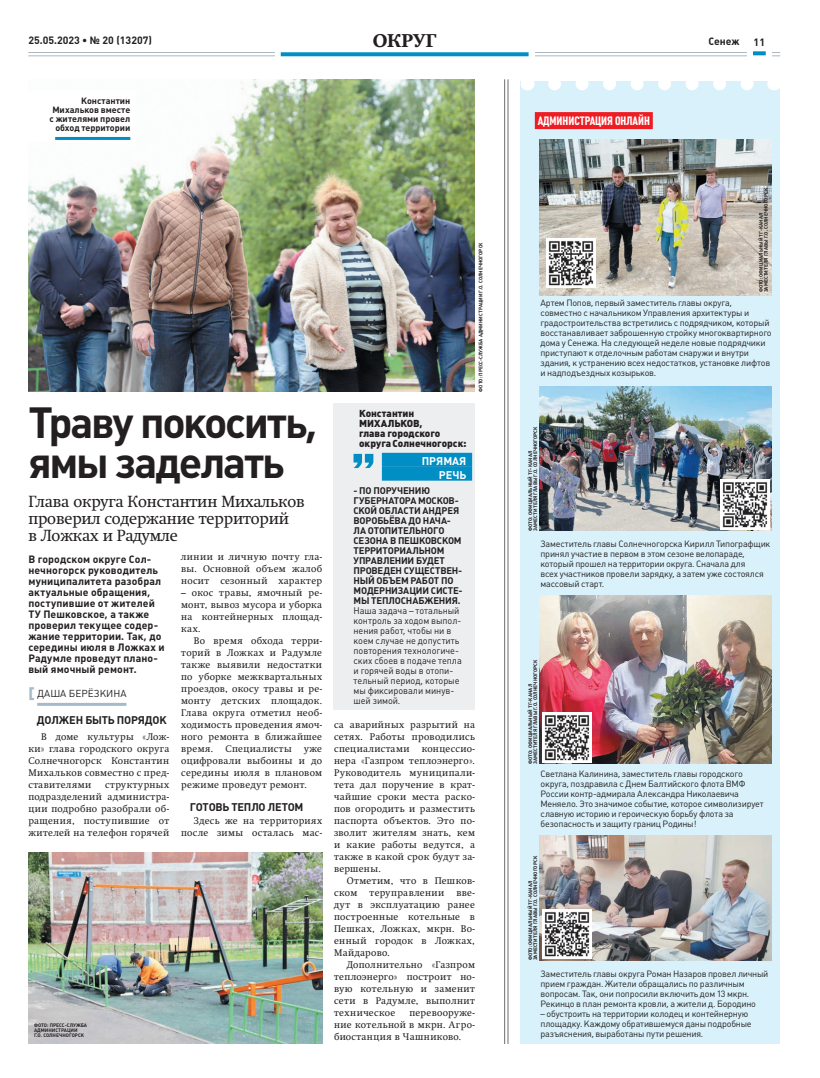
<style>
.page{position:relative;width:820px;height:1078px;background:#fff}
.page>*{position:absolute;margin:0;border:0;box-sizing:border-box;transform-origin:0 0}
.t1{font:700 43px/40px "Plumb";letter-spacing:-.05em;color:#231f20}
.t2{font:18px "Swift Extra Bold C";letter-spacing:.02em;color:#231f20}
.t3{font:16px/17px "Swift C";letter-spacing:-.01em;color:#231f20}
.t4{font:700 12px "Plumb Condensed";color:#fff}
.t5{font:700 11px "Plumb";letter-spacing:-.02em;color:#231f20}
.t6{font:700 11px/13.8px "Plumb";color:#fff;text-align:right}
.t7{font:700 10.5px/11px "Plumb";letter-spacing:.01em;color:#231f20}
.t8{font:10px/10px "Plumb Black C";letter-spacing:-.005em;color:#231f20}
.t9{font:10px "Plumb";color:#231f20}
.t10{font:9.6px/12px "Swift C";letter-spacing:.035em;color:#231f20;text-align:justify}
.t11{font:700 9.5px/10px "Plumb";letter-spacing:-.02em;color:#231f20}
.t12{font:9px/10px "Plumb";letter-spacing:-.025em;color:#231f20}
.t13{font:700 9px/9px "Plumb";letter-spacing:-.005em;color:#231f20;text-align:right}
.t14{font:700 5px/5px "Plumb";color:#231f20}
.s1{font-weight:900;font-size:15px;color:#a7bac9}
.s2{font-weight:400}
</style>
<div class="page">
<hr style="left:28px;top:52px;width:752px;height:1px;background:#adb8c0">
<hr style="left:28px;top:55px;width:752px;height:1px;background:#adb8c0">
<div style="left:747px;top:37px;width:24px;height:26px;background:#fff"></div>
<svg style="left:753px;top:51px;width:12px;height:4px"></svg>
<div style="left:275px;top:34px;width:259px;height:26px;background:#fff"></div>
<svg style="left:280px;top:52px;width:248px;height:4px"></svg>
<hr style="left:504px;top:79px;width:1px;height:964px;background:#6c6d70">
<hr style="left:507px;top:79px;width:1px;height:964px;background:#6c6d70">
<div style="left:520px;top:81px;width:260px;height:962px;background:#d9f1fb"></div>
<div style="left:534px;top:112px;width:118px;height:17px;background:#ee1d23"></div>
<svg style="left:554px;top:81px;width:200px;height:9px"></svg>
<img style="left:539px;top:139px;width:232px;height:156px">
<img style="left:539px;top:386px;width:232px;height:144px">
<img style="left:539px;top:595px;width:232px;height:168px">
<img style="left:539px;top:835px;width:232px;height:125px">
<img style="left:546px;top:239px;width:49px;height:49px">
<img style="left:720px;top:480px;width:49px;height:49px">
<img style="left:542px;top:712px;width:49px;height:49px">
<img style="left:542px;top:909px;width:49px;height:49px">
<hr style="left:37px;top:702px;width:89px;height:3px;background:#a7bac9">
<img style="left:28px;top:79px;width:447px;height:312px">
<div style="left:333px;top:403px;width:142px;height:306px;background:#edeef0"></div>
<div style="left:382px;top:452px;width:90px;height:14px;background:#008ec4"></div>
<div style="left:382px;top:466px;width:90px;height:14px;background:#008ec4"></div>
<svg style="left:353px;top:454px;width:20px;height:14px"></svg>
<img style="left:28px;top:852px;width:294px;height:191px">
<div style="left:28px;top:91px;width:108px;height:51px;background:#fff"></div>
<hr style="left:55px;top:137px;width:75px;height:3px;background:#008ec4">
<p class="t7" style="left:28px;top:35px;width:125px">25.05.2023 • № 20 (13207)</p>
<p class="t2" style="left:373px;top:30px;width:65px">ОКРУГ</p>
<p class="t7" style="left:708px;top:35px;width:33px">Сенеж</p>
<p class="t7" style="left:753px;top:37px;width:13px">11</p>
<p class="t13" style="left:50px;top:96px;width:82px">Константин<br>Михальков вместе с жителями провел обход территории</p>
<p class="t1" style="left:28px;top:402px;width:291px">Траву покосить, ямы заделать</p>
<p class="t3" style="left:28px;top:492px;width:278px">Глава округа Константин Михальков проверил содержание территорий<br>в Ложках и Радумле</p>
<p class="t7" style="left:28px;top:553px;width:138px">В городском округе Сол&shy;нечногорск руководитель муниципалитета разобрал актуальные обращения, поступившие от жителей<br>ТУ Пешковское, а также проверил текущее содер&shy;жание территории. Так, до середины июля в Ложках и<br>Радумле проведут плано&shy;вый ямочный ремонт.</p>
<p class="t9" style="left:28px;top:687px;width:99px"><span class="s1">[[</span> ДАША БЕРЁЗКИНА</p>
<p class="t5" style="left:37px;top:714px;width:131px">ДОЛЖЕН БЫТЬ ПОРЯДОК</p>
<p class="t10" style="left:28px;top:730px;width:142px;text-indent:13px">В доме культуры «Лож&shy;ки» глава городского округа Солнечногорск Константин Михальков совместно с пред&shy;ставителями</p>
<p class="t10" style="left:181px;top:550px;width:142px">линии и личную почту гла&shy;вы. Основной объем жалоб носит сезонный характер</p>
<p class="t10" style="left:181px;top:586px;width:142px">– окос травы, ямочный ре-</p>
<p class="t10" style="left:181px;top:598px;width:142px">монт, вывоз мусора и уборка</p>
<p class="t10" style="left:181px;top:610px;width:142px">на контейнерных площад-</p>
<p class="t10" style="left:181px;top:622px;width:21px">ках.</p>
<p class="t10" style="left:194px;top:634px;width:129px">Во время обхода терри-</p>
<p class="t10" style="left:181px;top:646px;width:142px">торий в Ложках и Радумле</p>
<p class="t10" style="left:181px;top:658px;width:142px">также выявили недостатки</p>
<p class="t10" style="left:181px;top:670px;width:142px">по уборке межквартальных</p>
<p class="t10" style="left:181px;top:682px;width:142px">проездов, окосу травы и ре-</p>
<p class="t10" style="left:181px;top:694px;width:142px">монту детских площадок.</p>
<p class="t10" style="left:181px;top:706px;width:142px">Глава округа отметил необ-</p>
<p class="t10" style="left:181px;top:718px;width:142px">ходимость проведения ямоч-</p>
<p class="t10" style="left:181px;top:730px;width:142px">ного ремонта в ближайшее</p>
<p class="t10" style="left:181px;top:742px;width:33px">время.</p>
<p class="t10" style="left:225px;top:742px;width:68px">Специалисты</p>
<p class="t10" style="left:181px;top:742px;width:142px;text-indent:123px">уже оцифровали выбоины и до середины июля в плановом режиме проведут ремонт.</p>
<p class="t5" style="left:190px;top:800px;width:115px">ГОТОВЬ ТЕПЛО ЛЕТОМ</p>
<p class="t10" style="left:181px;top:814px;width:142px;text-align:right">Здесь же на территориях после зимы осталась мас-</p>
<p class="t10" style="left:28px;top:778px;width:142px;text-indent:77px">структурных подразделений администра&shy;ции подробно разобрали об&shy;ращения, поступившие от жителей на телефон горячей</p>
<p class="t14" style="left:34px;top:1022px;width:55px">ФОТО: ПРЕСС-СЛУЖБА<br>АДМИНИСТРАЦИИ<br>Г.О. СОЛНЕЧНОГОРСК</p>
<p class="t8" style="left:359px;top:408px;width:109px">Константин<br>МИХАЛЬКОВ,<br>глава городского округа Солнечногорск:</p>
<p class="t6" style="left:421px;top:454px;width:46px">ПРЯМАЯ<br>РЕЧЬ</p>
<p class="t11" style="left:353px;top:485px;width:111px">- ПО ПОРУЧЕНИЮ<br>ГУБЕРНАТОРА МОСКОВ-<br>СКОЙ ОБЛАСТИ АНДРЕЯ<br>ВОРОБЬЁВА ДО НАЧА-<br>ЛА ОТОПИТЕЛЬНОГО<br>СЕЗОНА В ПЕШКОВСКОМ<br>ТЕРРИТОРИАЛЬНОМ<br>УПРАВЛЕНИИ БУДЕТ<br>ПРОВЕДЕН СУЩЕСТВЕН-<br>НЫЙ ОБЪЕМ РАБОТ ПО<br>МОДЕРНИЗАЦИИ СИСТЕ-<br>МЫ ТЕПЛОСНАБЖЕНИЯ.<br><span class="s2">Наша задача – тотальный контроль за ходом выпол&shy;нения работ, чтобы ни в коем случае не допустить повторения технологиче&shy;ских сбоев в подаче тепла и горячей воды в отопи&shy;тельный период, которые мы фиксировали минув&shy;шей зимой.</span></p>
<p class="t14" style="left:478px;top:391px;width:151px;rotate:-90deg">ФОТО: ПРЕСС-СЛУЖБА АДМИНИСТРАЦИИ Г.О. СОЛНЕЧНОГОРСК</p>
<p class="t10" style="left:334px;top:718px;width:142px">са аварийных разрытий на сетях. Работы проводились специалистами</p>
<p class="t10" style="left:421px;top:742px;width:55px">концессио-</p>
<p class="t10" style="left:334px;top:754px;width:142px">нера «Газпром теплоэнерго».</p>
<p class="t10" style="left:334px;top:766px;width:142px">Руководитель муниципали-</p>
<p class="t10" style="left:334px;top:778px;width:142px">тета дал поручение в крат-</p>
<p class="t10" style="left:334px;top:790px;width:142px">чайшие сроки места раско-</p>
<p class="t10" style="left:334px;top:802px;width:142px">пов огородить и разместить</p>
<p class="t10" style="left:334px;top:814px;width:142px">паспорта объектов. Это по-</p>
<p class="t10" style="left:334px;top:826px;width:142px">зволит жителям знать, кем</p>
<p class="t10" style="left:334px;top:838px;width:142px">и какие работы ведутся, а</p>
<p class="t10" style="left:334px;top:850px;width:142px">также в какой срок будут за-</p>
<p class="t10" style="left:334px;top:862px;width:48px">вершены.</p>
<p class="t10" style="left:347px;top:874px;width:129px">Отметим, что в Пешков-</p>
<p class="t10" style="left:334px;top:886px;width:25px">ском</p>
<p class="t10" style="left:369px;top:886px;width:76px">теруправлении</p>
<p class="t10" style="left:456px;top:886px;width:20px">вве-</p>
<p class="t10" style="left:334px;top:898px;width:142px">дут в эксплуатацию ранее</p>
<p class="t10" style="left:334px;top:910px;width:142px">построенные котельные в</p>
<p class="t10" style="left:334px;top:922px;width:142px">Пешках, Ложках, мкрн. Во-</p>
<p class="t10" style="left:334px;top:934px;width:142px">енный городок в Ложках,</p>
<p class="t10" style="left:334px;top:946px;width:57px">Майдарово.</p>
<p class="t10" style="left:347px;top:958px;width:129px">Дополнительно «Газпром</p>
<p class="t10" style="left:334px;top:970px;width:142px">теплоэнерго» построит но-</p>
<p class="t10" style="left:334px;top:982px;width:142px">вую котельную и заменит</p>
<p class="t10" style="left:334px;top:994px;width:142px">сети в Радумле, выполнит</p>
<p class="t10" style="left:334px;top:1006px;width:63px">техническое</p>
<p class="t10" style="left:334px;top:1006px;width:142px;text-indent:75px">перевооруже&shy;ние котельной в мкрн. Агро&shy;биостанция в Чашниково.</p>
<p class="t4" style="left:537px;top:114px;width:114px">АДМИНИСТРАЦИЯ ОНЛАЙН</p>
<p class="t14" style="left:758px;top:292px;width:106px;rotate:-90deg">ФОТО: ОФИЦИАЛЬНЫЙ ТГ-КАНАЛ<br>ЗАМЕСТИТЕЛЯ ГЛАВЫ Г.О. СОЛНЕЧНОГОРСК</p>
<p class="t12" style="left:540px;top:298px;width:233px">Артем Попов, первый заместитель главы округа, совместно с начальником Управления архитектуры и градостроительства встретились с подрядчиком, который восстанавливает заброшенную стройку многоквартирного дома у Сенежа. На следующей неделе новые подрядчики приступают к отделочным работам снаружи и внутри здания, к устранению всех недостатков, установке лифтов и надподъездных козырьков.</p>
<p class="t14" style="left:527px;top:530px;width:106px;rotate:-90deg">ФОТО: ОФИЦИАЛЬНЫЙ ТГ-КАНАЛ<br>ЗАМЕСТИТЕЛЯ ГЛАВЫ Г.О. СОЛНЕЧНОГОРСК</p>
<p class="t12" style="left:540px;top:538px;width:231px">Заместитель главы Солнечногорска Кирилл Типографщик принял участие в первом в этом сезоне велопараде, который прошел на территории округа. Сначала для<br>всех участников провели зарядку, а затем уже состоялся массовый старт.</p>
<p class="t14" style="left:527px;top:763px;width:106px;rotate:-90deg">ФОТО: ОФИЦИАЛЬНЫЙ ТГ-КАНАЛ<br>ЗАМЕСТИТЕЛЯ ГЛАВЫ Г.О. СОЛНЕЧНОГОРСК</p>
<p class="t12" style="left:540px;top:768px;width:225px">Светлана Калинина, заместитель главы городского округа, поздравила с Днем Балтийского флота ВМФ России контр-адмирала Александра Николаевича Меняело. Это значимое событие, которое символизирует славную историю и героическую борьбу флота за безопасность и защиту границ Родины!</p>
<p class="t14" style="left:527px;top:960px;width:106px;rotate:-90deg">ФОТО: ОФИЦИАЛЬНЫЙ ТГ-КАНАЛ<br>ЗАМЕСТИТЕЛЯ ГЛАВЫ Г.О. СОЛНЕЧНОГОРСК</p>
<p class="t12" style="left:540px;top:968px;width:229px">Заместитель главы округа Роман Назаров провел личный прием граждан. Жители обращались по различным вопросам. Так, они попросили включить дом 13 мкрн.<br>Рекинцо в план ремонта кровли, а жители д. Бородино</p>
<p class="t12" style="left:540px;top:1008px;width:212px">– обустроить на территории колодец и контейнерную площадку. Каждому обратившемуся даны подробные разъяснения, выработаны пути решения.</p>
</div>
